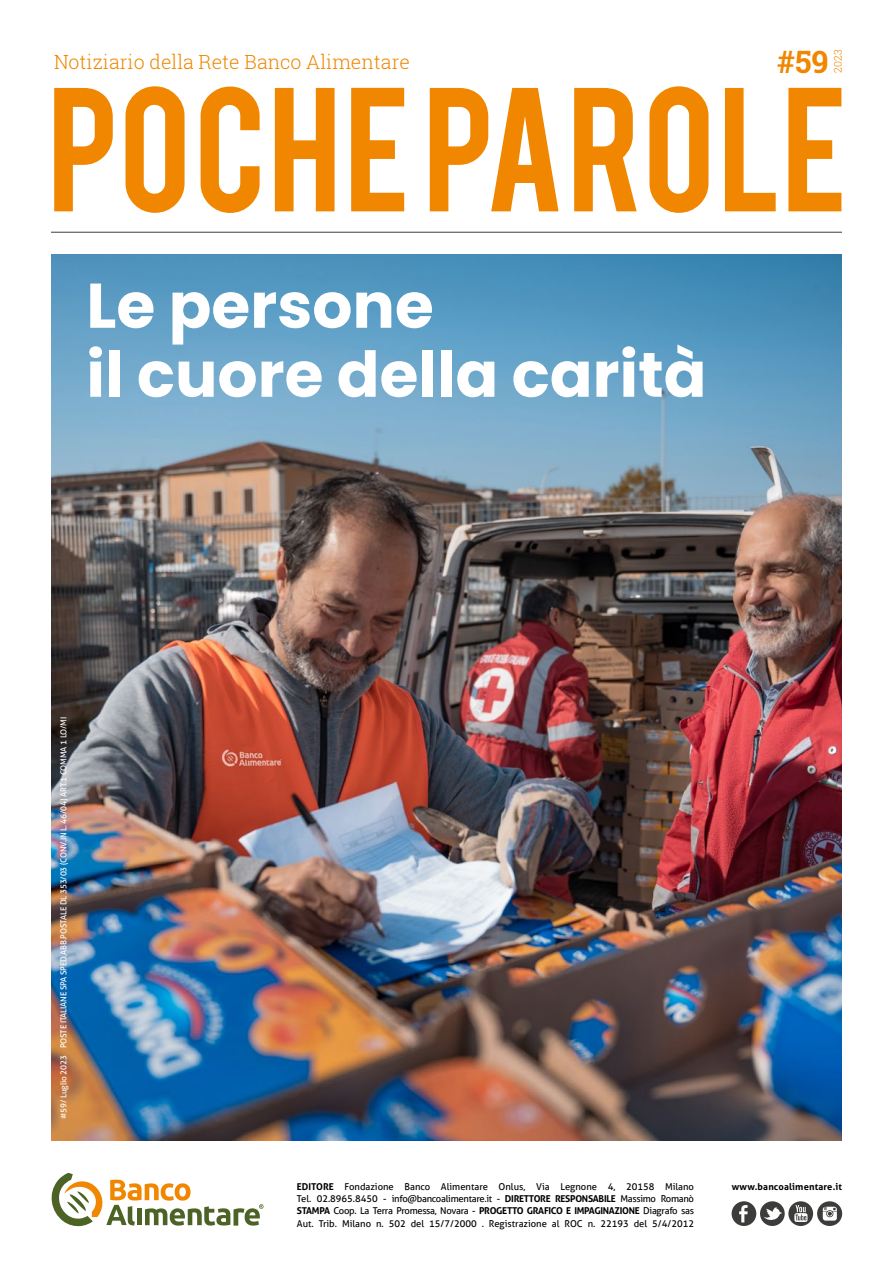
<style>
.page{position:relative;width:893px;height:1263px;background:#fff}
.page>*{position:absolute;margin:0;border:0;box-sizing:border-box;transform-origin:0 0}
.t1{font:138.75px "Bebas";letter-spacing:.02em;color:#f18700}
.t2{font:700 63px/69px "Poppins";color:#fff}
.t3{font:700 30.75px "Roboto Slab";color:#f18700}
.t4{font:300 19.5px "Roboto Slab";color:#f18700}
.t5{font:300 10.65px "Roboto Slab";color:#f18700}
.t6{font:9.45px/12.5px "Aller";color:#000;text-align:justify}
.t7{font:700 9.3px "Aller";letter-spacing:.015em;color:#000}
.t8{font:8.25px "Aller";letter-spacing:-.02em;color:#fff}
.s1{font-weight:700}
</style>
<div class="page">
<img style="left:51px;top:255px;width:791px;height:885px">
<hr style="left:51px;top:232px;width:791px;height:1px;background:#3c3c3b">
<svg style="left:732px;top:1201px;width:110px;height:25px"></svg>
<svg style="left:51px;top:1173px;width:212px;height:54px"></svg>
<h3 class="t3" style="left:777px;top:40px;width:53px">#59</h3>
<p class="t5" style="left:831px;top:73px;width:25px;rotate:-90deg">2023</p>
<h3 class="t4" style="left:54px;top:49px;width:357px">Notiziario della Rete Banco Alimentare</h3>
<h1 class="t1" style="left:48px;top:49px;width:801px">POCHE PAROLE</h1>
<h2 class="t2" style="left:86px;top:272px;width:622px">Le persone<br>il cuore della carità</h2>
<p class="t8" style="left:59px;top:1119px;width:403px;rotate:-90deg">#59/ Luglio 2023 POSTE ITALIANE SPA SPED.ABB.POSTALE DL 353/03 (CONV.IN L. 46/04) ART.1 COMMA 1 LO/MI</p>
<p class="t6" style="left:297px;top:1180px;width:399px"><span class="s1">EDITORE</span> Fondazione Banco Alimentare Onlus, Via Legnone 4, 20158 Milano</p>
<p class="t7" style="left:732px;top:1180px;width:112px">www.bancoalimentare.it</p>
<p class="t6" style="left:297px;top:1192px;width:399px">Tel. 02.8965.8450 - info@bancoalimentare.it - <span class="s1">DIRETTORE RESPONSABILE</span> Massimo Romanò <span class="s1">STAMPA</span> Coop. La Terra Promessa, Novara - <span class="s1">PROGETTO GRAFICO E IMPAGINAZIONE</span> Diagrafo sas Aut. Trib. Milano n. 502 del 15/7/2000 . Registrazione al ROC n. 22193 del 5/4/2012</p>
</div>
